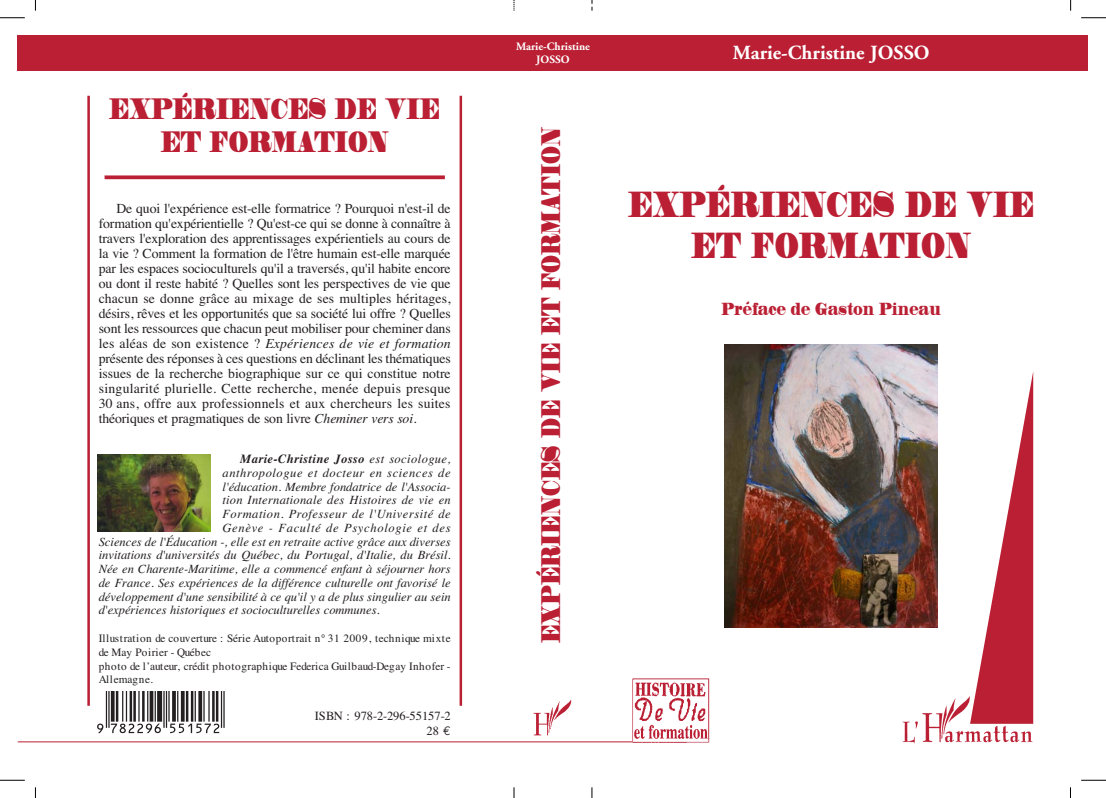
<style>
.page{position:relative;width:1106px;height:798px;background:#fff}
.page>*{position:absolute;margin:0;border:0;box-sizing:border-box;transform-origin:0 0}
.t1{font:33.75px/40.5px "Madrone";color:#ba1f33;text-align:center;scale:.48 1}
.t2{font:27.5px/33px "Madrone";color:#ba1f33;text-align:center;scale:.48 1}
.t3{font:25px "Madrone";color:#ba1f33;scale:.48 1}
.t4{font:700 20px "Adobe Garamond";color:#fff}
.t5{font:16.25px "Madrone";color:#ba1f33;scale:.48 1}
.t6{font:13.75px/15px "Times";letter-spacing:-.01em;color:#231f20;text-align:justify}
.t7{font:italic 12.5px "Times";color:#231f20}
.t8{font:italic 12.5px "Times";letter-spacing:.02em;color:#231f20}
.t9{font:italic 12.5px "Times";letter-spacing:.04em;color:#231f20}
.t10{font:italic 700 12.5px "Times";letter-spacing:.03em;color:#231f20}
.t11{font:italic 12.5px "Times";letter-spacing:.045em;color:#231f20}
.t12{font:italic 12.5px "Times";letter-spacing:.055em;color:#231f20}
.t13{font:12.5px/15.1px "Times";color:#231f20;text-align:right}
.t14{font:11.25px/13.8px "Times";color:#231f20}
.t15{font:700 11.25px/13.5px "Adobe Garamond";color:#fff;text-align:center}
.s1{font-style:italic}
.s2{font-weight:400}
.s3{font-family:"Euro Mono"}
</style>
<div class="page">
<div style="left:18px;top:35px;width:1070px;height:36px;background:#ba1f33"></div>
<svg style="left:0;top:18px;width:25px;height:1px"></svg>
<svg style="left:1081px;top:18px;width:25px;height:1px"></svg>
<svg style="left:0;top:779px;width:25px;height:1px"></svg>
<svg style="left:1081px;top:779px;width:25px;height:1px"></svg>
<img style="left:533px;top:699px;width:39px;height:36px">
<hr style="left:18px;top:741px;width:614px;height:1px;background:#ba1f33">
<svg style="left:975px;top:373px;width:58px;height:322px"></svg>
<img style="left:630px;top:678px;width:80px;height:65px">
<img style="left:902px;top:695px;width:131px;height:49px">
<svg style="left:105px;top:175px;width:340px;height:4px"></svg>
<hr style="left:87px;top:96px;width:3px;height:609px;background:#ba1f33">
<hr style="left:459px;top:96px;width:3px;height:609px;background:#ba1f33">
<svg style="left:97px;top:691px;width:128px;height:41px"></svg>
<img style="left:97px;top:454px;width:113px;height:77px">
<img style="left:724px;top:344px;width:213px;height:283px">
<h2 class="t2" style="left:109px;top:94px;width:690px">EXPÉRIENCES DE VIE<br>ET FORMATION</h2>
<p class="t6" style="left:99px;top:200px;width:353px;text-indent:18px">De quoi l'expérience est-elle formatrice ? Pourquoi n'est-il de formation qu'expérientielle ? Qu'est-ce qui se donne à connaître à travers l'exploration des apprentissages expérientiels au cours de la vie ? Comment la formation de l'être humain est-elle marquée par les espaces socioculturels qu'il a traversés, qu'il habite encore ou dont il reste habité ? Quelles sont les perspectives de vie que chacun se donne grâce au mixage de ses multiples héritages, désirs, rêves et les opportunités que sa société lui offre ? Quelles sont les ressources que chacun peut mobiliser pour cheminer dans les aléas de son existence ? <span class="s1">Expériences de vie et formation </span>présente des réponses à ces questions en déclinant les thématiques issues de la recherche biographique sur ce qui constitue notre singularité plurielle. Cette recherche, menée depuis presque 30 ans, offre aux professionnels et aux chercheurs les suites théoriques et pragmatiques de son livre <span class="s1">Cheminer vers soi</span>.</p>
<p class="t10" style="left:240px;top:451px;width:212px">Marie-Christine Josso <span class="s2">est sociologue,</span></p>
<p class="t11" style="left:222px;top:465px;width:230px">anthropologue et docteur en sciences de</p>
<p class="t7" style="left:222px;top:478px;width:230px">l'éducation. Membre fondatrice de l'Associa-</p>
<p class="t8" style="left:222px;top:492px;width:230px">tion Internationale des Histoires de vie en</p>
<p class="t9" style="left:222px;top:506px;width:230px">Formation. Professeur de l'Université de</p>
<p class="t12" style="left:222px;top:520px;width:230px">Genève - Faculté de Psychologie et des</p>
<p class="t7" style="left:99px;top:533px;width:353px">Sciences de l'Éducation -, elle est en retraite active grâce aux diverses</p>
<p class="t7" style="left:99px;top:547px;width:353px">invitations d'universités du Québec, du Portugal, d'Italie, du Brésil.</p>
<p class="t7" style="left:99px;top:561px;width:353px">Née en Charente-Maritime, elle a commencé enfant à séjourner hors</p>
<p class="t7" style="left:99px;top:575px;width:353px">de France. Ses expériences de la différence culturelle ont favorisé le</p>
<p class="t7" style="left:99px;top:588px;width:353px">développement d'une sensibilité à ce qu'il y a de plus singulier au sein</p>
<p class="t7" style="left:99px;top:602px;width:282px">d'expériences historiques et socioculturelles communes.</p>
<p class="t14" style="left:99px;top:631px;width:353px">Illustration de couverture : Série Autoportrait n° 31 2009, technique mixte de May Poirier - Québec<br>photo de l’auteur, crédit photographique Federica Guilbaud-Degay Inhofer - Allemagne.</p>
<p class="t13" style="left:315px;top:707px;width:137px">ISBN : 978-2-296-55157-2<br>28 <span class="s3">€</span></p>
<p class="t15" style="left:516px;top:40px;width:75px">Marie-Christine<br>JOSSO</p>
<h3 class="t3" style="left:541px;top:642px;width:1075px;rotate:-90deg">EXPÉRIENCES DE VIE ET FORMATION</h3>
<h3 class="t4" style="left:733px;top:45px;width:198px">Marie-Christine JOSSO</h3>
<h1 class="t1" style="left:628px;top:187px;width:847px">EXPÉRIENCES DE VIE<br>ET FORMATION</h1>
<p class="t5" style="left:721px;top:303px;width:458px">Préface de Gaston Pineau</p>
</div>
